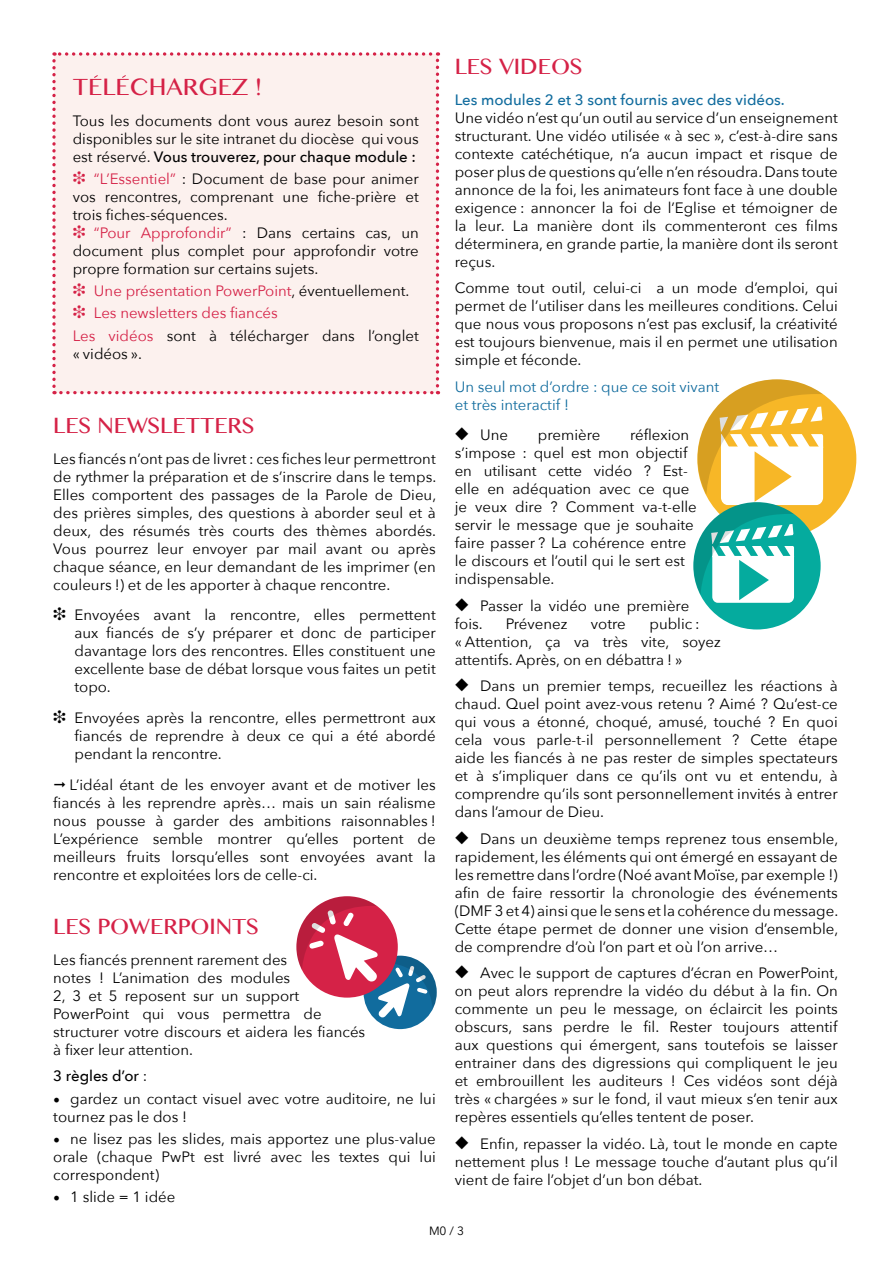
<style>
.page{position:relative;width:893px;height:1263px;background:#fff}
.page>*{position:absolute;margin:0;border:0;box-sizing:border-box;transform-origin:0 0}
.t1{font:21px "Bangla MN";color:#d52247}
.t2{font:19.5px "Bangla MN";color:#d52247}
.t3{font:15px/18px "Avenir Next";color:#000;text-align:justify}
.t4{font:15px/22.2px "Avenir Next";color:#d52247}
.t5{font:15px/18px "Avenir Next";color:#116c9e}
.t6{font:500 15px "Avenir Next";color:#116c9e}
.t7{font:500 15px "Avenir Next";color:#000}
.t8{font:12px "Avenir Next";color:#000}
.s1{font-weight:500}
.s2{color:#d52247}
.s3{color:#000}
.s4{font-weight:400}
.s5{font-family:"Minion Pro";font-size:18px}
</style>
<div class="page">
<div style="left:697px;top:379px;width:159px;height:159px;background:#f7b727;border-radius:50%"></div>
<div style="left:693px;top:502px;width:128px;height:127px;background:#05ab9e;border-radius:50%"></div>
<svg style="left:694px;top:379px;width:129px;height:224px"></svg>
<div style="left:364px;top:956px;width:73px;height:73px;background:#116c9e;border-radius:50%"></div>
<svg style="left:296px;top:896px;width:141px;height:121px"></svg>
<div style="left:52px;top:52px;width:387px;height:342px;background:#fcf1ee"></div>
<h1 class="t1" style="left:73px;top:71px;width:191px">TELECHARGEZ !</h1>
<p class="t3" style="left:73px;top:111px;width:348px">Tous les documents dont vous aurez besoin sont disponibles sur le site intranet du diocèse qui vous est réservé. <span class="s1">Vous trouverez, pour chaque module :</span></p>
<p class="t3" style="left:73px;top:169px;width:348px;text-align:left"><span class="s2">❉ “L’Essentiel”</span> : Document de base pour animer vos rencontres, comprenant une fiche-prière et trois fiches-séquences.<br><span class="s2">❉ “Pour Approfondir”</span> : Dans certains cas, un document plus complet pour approfondir votre propre formation sur certains sujets.</p>
<p class="t4" style="left:73px;top:279px;width:348px">❉ Une présentation PowerPoint<span class="s3">, éventuellement. </span>❉ Les newsletters des fiancés<br>Les vidéos <span class="s3">sont à télécharger dans l’onglet</span></p>
<p class="t3" style="left:73px;top:344px;width:71px">« vidéos ».</p>
<h2 class="t2" style="left:53px;top:411px;width:202px">LES NEWSLETTERS</h2>
<p class="t3" style="left:53px;top:449px;width:384px">Les fiancés n’ont pas de livret : ces fiches leur permettront de rythmer la préparation et de s’inscrire dans le temps.<br>Elles comportent des passages de la Parole de Dieu, des prières simples, des questions à aborder seul et à deux, des résumés très courts des thèmes abordés.<br>Vous pourrez leur envoyer par mail avant ou après chaque séance, en leur demandant de les imprimer (en couleurs !) et de les apporter à chaque rencontre.</p>
<p class="t3" style="left:75px;top:605px;width:363px;text-indent:-21px">❉ Envoyées avant la rencontre, elles permettent aux fiancés de s’y préparer et donc de participer davantage lors des rencontres. Elles constituent une excellente base de débat lorsque vous faites un petit topo.</p>
<p class="t3" style="left:75px;top:708px;width:363px;text-indent:-21px">❉ Envoyées après la rencontre, elles permettront aux fiancés de reprendre à deux ce qui a été abordé pendant la rencontre.</p>
<p class="t3" style="left:53px;top:775px;width:384px">◻ L’idéal étant de les envoyer avant et de motiver les fiancés à les reprendre après… mais un sain réalisme nous pousse à garder des ambitions raisonnables !<br>L’expérience semble montrer qu’elles portent de meilleurs fruits lorsqu’elles sont envoyées avant la rencontre et exploitées lors de celle-ci.</p>
<h2 class="t2" style="left:53px;top:912px;width:207px">LES POWERPOINTS</h2>
<p class="t3" style="left:53px;top:950px;width:314px;text-align:left">Les fiancés prennent rarement des<br>notes ! L’animation des modules<br>2, 3 et 5 reposent sur un support PowerPoint qui vous permettra de structurer votre discours et aidera les fiancés à fixer leur attention.</p>
<p class="t7" style="left:53px;top:1063px;width:95px">3 règles d’or <span class="s4">:</span></p>
<p class="t3" style="left:53px;top:1089px;width:384px"><span class="s5">•</span> gardez un contact visuel avec votre auditoire, ne lui tournez pas le dos !</p>
<p class="t3" style="left:53px;top:1129px;width:384px"><span class="s5">•</span> ne lisez pas les slides, mais apportez une plus-value orale (chaque PwPt est livré avec les textes qui lui correspondent)</p>
<p class="t3" style="left:53px;top:1187px;width:124px"><span class="s5">•</span> 1 slide = 1 idée</p>
<h2 class="t2" style="left:455px;top:52px;width:129px">LES VID EOS</h2>
<p class="t6" style="left:455px;top:87px;width:332px">Les modules 2 et 3 sont fournis avec des vidéos.</p>
<p class="t3" style="left:455px;top:108px;width:385px">Une vidéo n’est qu’un outil au service d’un enseignement structurant. Une vidéo utilisée « à sec », c’est-à-dire sans contexte catéchétique, n’a aucun impact et risque de poser plus de questions qu’elle n’en résoudra. Dans toute annonce de la foi, les animateurs font face à une double exigence : annoncer la foi de l’Eglise et témoigner de la leur. La manière dont ils commenteront ces films déterminera, en grande partie, la manière dont ils seront reçus.</p>
<p class="t3" style="left:455px;top:278px;width:385px">Comme tout outil, celui-ci a un mode d’emploi, qui permet de l’utiliser dans les meilleures conditions. Celui que nous vous proposons n’est pas exclusif, la créativité est toujours bienvenue, mais il en permet une utilisation simple et féconde.</p>
<p class="t5" style="left:455px;top:377px;width:266px">Un seul mot d’ordre : que ce soit vivant et très interactif !</p>
<p class="t3" style="left:455px;top:425px;width:55px">◆ Une</p>
<p class="t3" style="left:538px;top:425px;width:64px">première</p>
<p class="t3" style="left:455px;top:425px;width:244px;text-align:left;text-indent:175px">réflexion s’impose : quel est mon objectif en utilisant cette vidéo ? Est&shy;elle en adéquation avec ce que je veux dire ? Comment va-t-elle servir le message que je souhaite faire passer ? La cohérence entre le discours et l’outil qui le sert est indispensable.</p>
<p class="t3" style="left:455px;top:596px;width:236px">◆ Passer la vidéo une première fois.</p>
<p class="t3" style="left:455px;top:614px;width:268px;text-align:left;text-indent:195px">public :<br>« Attention, ça va très vite, soyez attentifs. Après, on en débattra ! »</p>
<p class="t3" style="left:455px;top:676px;width:385px">◆ Dans un premier temps, recueillez les réactions à chaud. Quel point avez-vous retenu ? Aimé ? Qu’est-ce qui vous a étonné, choqué, amusé, touché ? En quoi cela vous parle-t-il personnellement ? Cette étape aide les fiancés à ne pas rester de simples spectateurs et à s’impliquer dans ce qu’ils ont vu et entendu, à comprendre qu’ils sont personnellement invités à entrer dans l’amour de Dieu.</p>
<p class="t3" style="left:455px;top:829px;width:385px">◆ Dans un deuxième temps reprenez tous ensemble, rapidement, les éléments qui ont émergé en essayant de les remettre dans l’ordre (Noé avant Moïse, par exemple !) afin de faire ressortir la chronologie des événements (DMF 3 et 4) ainsi que le sens et la cohérence du message.<br>Cette étape permet de donner une vision d’ensemble, de comprendre d’où l’on part et où l’on arrive…</p>
<p class="t3" style="left:455px;top:963px;width:385px">◆ Avec le support de captures d’écran en PowerPoint, on peut alors reprendre la vidéo du début à la fin. On commente un peu le message, on éclaircit les points obscurs, sans perdre le fil. Rester toujours attentif aux questions qui émergent, sans toutefois se laisser entrainer dans des digressions qui compliquent le jeu et embrouillent les auditeurs ! Ces vidéos sont déjà très « chargées » sur le fond, il vaut mieux s’en tenir aux repères essentiels qu’elles tentent de poser.</p>
<p class="t3" style="left:455px;top:1134px;width:385px">◆ Enfin, repasser la vidéo. Là, tout le monde en capte nettement plus ! Le message touche d’autant plus qu’il vient de faire l’objet d’un bon débat.</p>
<p class="t3" style="left:506px;top:614px;width:63px">Prévenez</p>
<p class="t3" style="left:591px;top:614px;width:36px">votre</p>
<p class="t8" style="left:429px;top:1221px;width:36px">M0 / 3</p>
</div>
